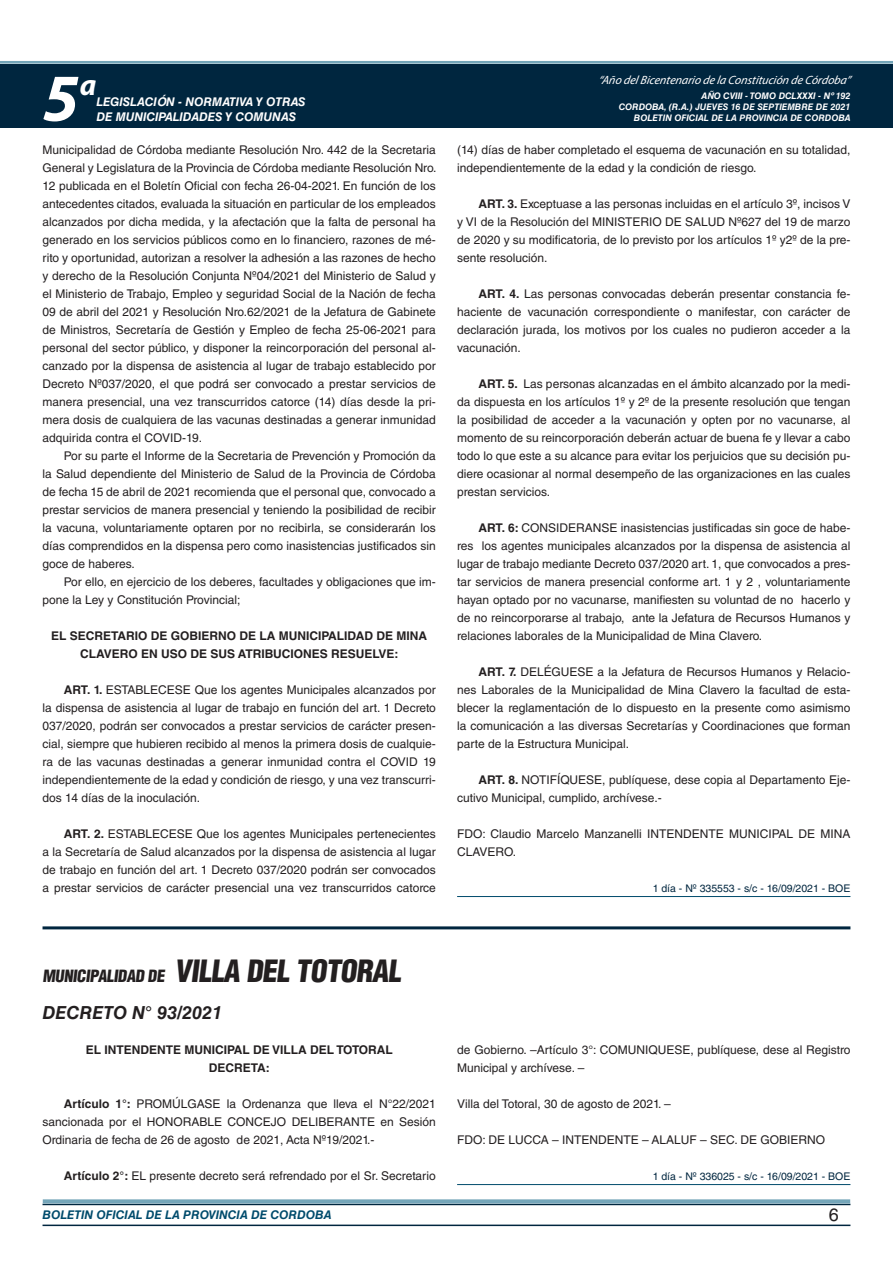
<style>
.page{position:relative;width:893px;height:1263px;background:#fff}
.page>*{position:absolute;margin:0;border:0;box-sizing:border-box;transform-origin:0 0}
.t1{font:italic 700 67.5px "Myriad Pro";color:#fff}
.t2{font:italic 700 30px "Myriad Pro";color:#fff}
.NOMBRE_DE_MINISTERIO{font:italic 700 18px "Helvetica LT Std";color:#231f20}
.t3{font:18px "Helvetica LT Std";color:#231f20}
.BASE{font:900 condensed 16.5px "Helvetica LT Std";color:#231f20}
.BASE-2{font:12px/18px "Helvetica LT Std";color:#231f20;text-align:justify}
.RESUELVE{font:700 12px/18px "Helvetica LT Std";color:#231f20;text-align:center}
.t4{font:italic 700 12px "Helvetica LT Std";color:#fff}
.t5{font:italic 12px "Myriad Pro";color:#fff}
.t6{font:italic 700 12px "Helvetica LT Std";color:#004b6c}
.FECHA_DE_VENCIMIENTO{font:10.5px "Helvetica LT Std";color:#00263f}
.t7{font:italic 700 9px/10.8px "Helvetica LT Std";color:#fff;text-align:right}
.s1{font-weight:700}
.s2{font-size:30px}
</style>
<div class="page">
<div style="left:0;top:61px;width:893px;height:6px;background:#fff;opacity:.75"></div>
<div style="left:0;top:64px;width:893px;height:64px;background:#00263f"></div>
<hr style="left:43px;top:1224px;width:807px;height:2px;background:#00263f">
<div style="left:42px;top:1198px;width:809px;height:8px;background:#fff;opacity:.75"></div>
<hr style="left:457px;top:896px;width:393px;height:1px;background:#004b6c">
<hr style="left:43px;top:926px;width:807px;height:3px;background:#00263f">
<hr style="left:457px;top:1184px;width:393px;height:1px;background:#004b6c">
<h1 class="t1" style="left:43px;top:54px;width:38px">5</h1>
<h2 class="t2" style="left:80px;top:66px;width:18px">a</h2>
<p class="t4" style="left:96px;top:95px;width:211px">LEGISLACIÓN - NORMATIVA Y OTRAS</p>
<p class="t4" style="left:96px;top:109px;width:201px">DE MUNICIPALIDADES Y COMUNAS</p>
<p class="t5" style="left:598px;top:72px;width:254px">“Año delBicentenario de la Constitución de Córdoba”</p>
<p class="t7" style="left:619px;top:91px;width:233px">AÑO CVIII - TOMO DCLXXXI - Nº 192<br>CORDOBA, (R.A.) JUEVES 16 DE SEPTIEMBRE DE 2021<br>BOLETIN OFICIAL DE LA PROVINCIA DE CORDOBA</p>
<p class="BASE-2" style="left:43px;top:141px;width:396px">Municipalidad de Córdoba mediante Resolución Nro. 442 de la Secretaria General y Legislatura de la Provincia de Córdoba mediante Resolución Nro.<br>12 publicada en el Boletín Oficial con fecha 26-04-2021. En función de los antecedentes citados, evaluada la situación en particular de los empleados alcanzados por dicha medida, y la afectación que la falta de personal ha generado en los servicios públicos como en lo financiero, razones de mé&shy;rito y oportunidad, autorizan a resolver la adhesión a las razones de hecho y derecho de la Resolución Conjunta Nº04/2021 del Ministerio de Salud y el Ministerio de Trabajo, Empleo y seguridad Social de la Nación de fecha 09 de abril del 2021 y Resolución Nro.62/2021 de la Jefatura de Gabinete de Ministros, Secretaría de Gestión y Empleo de fecha 25-06-2021 para personal del sector público, y disponer la reincorporación del personal al&shy;canzado por la dispensa de asistencia al lugar de trabajo establecido por Decreto Nº037/2020, el que podrá ser convocado a prestar servicios de manera presencial, una vez transcurridos catorce (14) días desde la pri&shy;mera dosis de cualquiera de las vacunas destinadas a generar inmunidad adquirida contra el COVID-19.</p>
<p class="BASE-2" style="left:43px;top:447px;width:395px;text-indent:21px">Por su parte el Informe de la Secretaria de Prevención y Promoción da la Salud dependiente del Ministerio de Salud de la Provincia de Córdoba de fecha 15 de abril de 2021 recomienda que el personal que, convocado a prestar servicios de manera presencial y teniendo la posibilidad de recibir la vacuna, voluntariamente optaren por no recibirla, se considerarán los días comprendidos en la dispensa pero como inasistencias justificados sin goce de haberes.</p>
<p class="BASE-2" style="left:43px;top:573px;width:395px;text-indent:21px">Por ello, en ejercicio de los deberes, facultades y obligaciones que im&shy;pone la Ley y Constitución Provincial;</p>
<p class="RESUELVE" style="left:51px;top:626px;width:377px">EL SECRETARIO DE GOBIERNO DE LA MUNICIPALIDAD DE MINA<br>CLAVERO EN USO DE SUS ATRIBUCIONES RESUELVE:</p>
<p class="BASE-2" style="left:43px;top:681px;width:395px;text-indent:21px"><span class="s1">ART. 1.</span> ESTABLECESE Que los agentes Municipales alcanzados por la dispensa de asistencia al lugar de trabajo en función del art. 1 Decreto 037/2020, podrán ser convocados a prestar servicios de carácter presen&shy;cial, siempre que hubieren recibido al menos la primera dosis de cualquie&shy;ra de las vacunas destinadas a generar inmunidad contra el COVID 19 independientemente de la edad y condición de riesgo, y una vez transcurri&shy;dos 14 días de la inoculación.</p>
<p class="BASE-2" style="left:43px;top:825px;width:395px;text-indent:21px"><span class="s1">ART. 2.</span> ESTABLECESE Que los agentes Municipales pertenecientes a la Secretaría de Salud alcanzados por la dispensa de asistencia al lugar de trabajo en función del art. 1 Decreto 037/2020 podrán ser convocados a prestar servicios de carácter presencial una vez transcurridos catorce</p>
<p class="BASE-2" style="left:457px;top:141px;width:395px">(14) días de haber completado el esquema de vacunación en su totalidad, independientemente de la edad y la condición de riesgo.</p>
<p class="BASE-2" style="left:457px;top:195px;width:395px;text-indent:21px"><span class="s1">ART. 3.</span> Exceptuase a las personas incluidas en el artículo 3º, incisos V y VI de la Resolución del MINISTERIO DE SALUD Nº627 del 19 de marzo de 2020 y su modificatoria, de lo previsto por los artículos 1º y2º de la pre&shy;sente resolución.</p>
<p class="BASE-2" style="left:457px;top:285px;width:395px;text-indent:21px"><span class="s1">ART. 4.</span> Las personas convocadas deberán presentar constancia fe&shy;haciente de vacunación correspondiente o manifestar, con carácter de declaración jurada, los motivos por los cuales no pudieron acceder a la vacunación.</p>
<p class="BASE-2" style="left:457px;top:375px;width:395px;text-indent:21px"><span class="s1">ART. 5.</span> Las personas alcanzadas en el ámbito alcanzado por la medi&shy;da dispuesta en los artículos 1º y 2º de la presente resolución que tengan la posibilidad de acceder a la vacunación y opten por no vacunarse, al momento de su reincorporación deberán actuar de buena fe y llevar a cabo todo lo que este a su alcance para evitar los perjuicios que su decisión pu&shy;diere ocasionar al normal desempeño de las organizaciones en las cuales prestan servicios.</p>
<p class="BASE-2" style="left:457px;top:519px;width:395px;text-indent:21px"><span class="s1">ART. 6:</span> CONSIDERANSE inasistencias justificadas sin goce de habe&shy;res los agentes municipales alcanzados por la dispensa de asistencia al lugar de trabajo mediante Decreto 037/2020 art. 1, que convocados a pres&shy;tar servicios de manera presencial conforme art. 1 y 2 , voluntariamente hayan optado por no vacunarse, manifiesten su voluntad de no hacerlo y de no reincorporarse al trabajo, ante la Jefatura de Recursos Humanos y relaciones laborales de la Municipalidad de Mina Clavero.</p>
<p class="BASE-2" style="left:457px;top:663px;width:395px;text-indent:21px"><span class="s1">ART. 7.</span> DELÉGUESE a la Jefatura de Recursos Humanos y Relacio&shy;nes Laborales de la Municipalidad de Mina Clavero la facultad de esta&shy;blecer la reglamentación de lo dispuesto en la presente como asimismo la comunicación a las diversas Secretarías y Coordinaciones que forman parte de la Estructura Municipal.</p>
<p class="BASE-2" style="left:457px;top:771px;width:395px;text-indent:21px"><span class="s1">ART. 8.</span> NOTIFÍQUESE, publíquese, dese copia al Departamento Eje&shy;cutivo Municipal, cumplido, archívese.-</p>
<p class="BASE-2" style="left:457px;top:825px;width:395px">FDO: Claudio Marcelo Manzanelli INTENDENTE MUNICIPAL DE MINA<br>CLAVERO.</p>
<p class="FECHA_DE_VENCIMIENTO" style="left:653px;top:882px;width:199px">1 día - Nº 335553 - s/c - 16/09/2021 - BOE</p>
<p class="BASE" style="left:43px;top:965px;width:365px">MUNICIPALIDAD DE <span class="s2">VILLA DEL TOTORAL</span></p>
<p class="NOMBRE_DE_MINISTERIO" style="left:43px;top:1002px;width:181px">DECRETO N° 93/2021</p>
<p class="RESUELVE" style="left:86px;top:1040px;width:308px">EL INTENDENTE MUNICIPAL DE VILLA DEL TOTORAL</p>
<p class="RESUELVE" style="left:209px;top:1058px;width:62px">DECRETA:</p>
<p class="BASE-2" style="left:43px;top:1095px;width:395px;text-indent:21px"><span class="s1">Artículo 1°:</span> PROMÚLGASE la Ordenanza que lleva el N°22/2021 sancionada por el HONORABLE CONCEJO DELIBERANTE en Sesión Ordinaria de fecha de 26 de agosto de 2021, Acta Nº19/2021.-</p>
<p class="BASE-2" style="left:64px;top:1167px;width:374px"><span class="s1">Artículo 2°:</span> EL presente decreto será refrendado por el Sr. Secretario</p>
<p class="BASE-2" style="left:457px;top:1041px;width:395px">de Gobierno. –Artículo 3°: COMUNIQUESE, publíquese, dese al Registro<br>Municipal y archívese. –</p>
<p class="BASE-2" style="left:457px;top:1095px;width:215px">Villa del Totoral, 30 de agosto de 2021. –</p>
<p class="BASE-2" style="left:457px;top:1131px;width:369px">FDO: DE LUCCA – INTENDENTE – ALALUF – SEC. DE GOBIERNO</p>
<p class="FECHA_DE_VENCIMIENTO" style="left:653px;top:1170px;width:199px">1 día - Nº 336025 - s/c - 16/09/2021 - BOE</p>
<p class="t6" style="left:43px;top:1208px;width:290px">BOLETIN OFICIAL DE LA PROVINCIA DE CORDOBA</p>
<h3 class="t3" style="left:829px;top:1204px;width:12px">6</h3>
</div>
